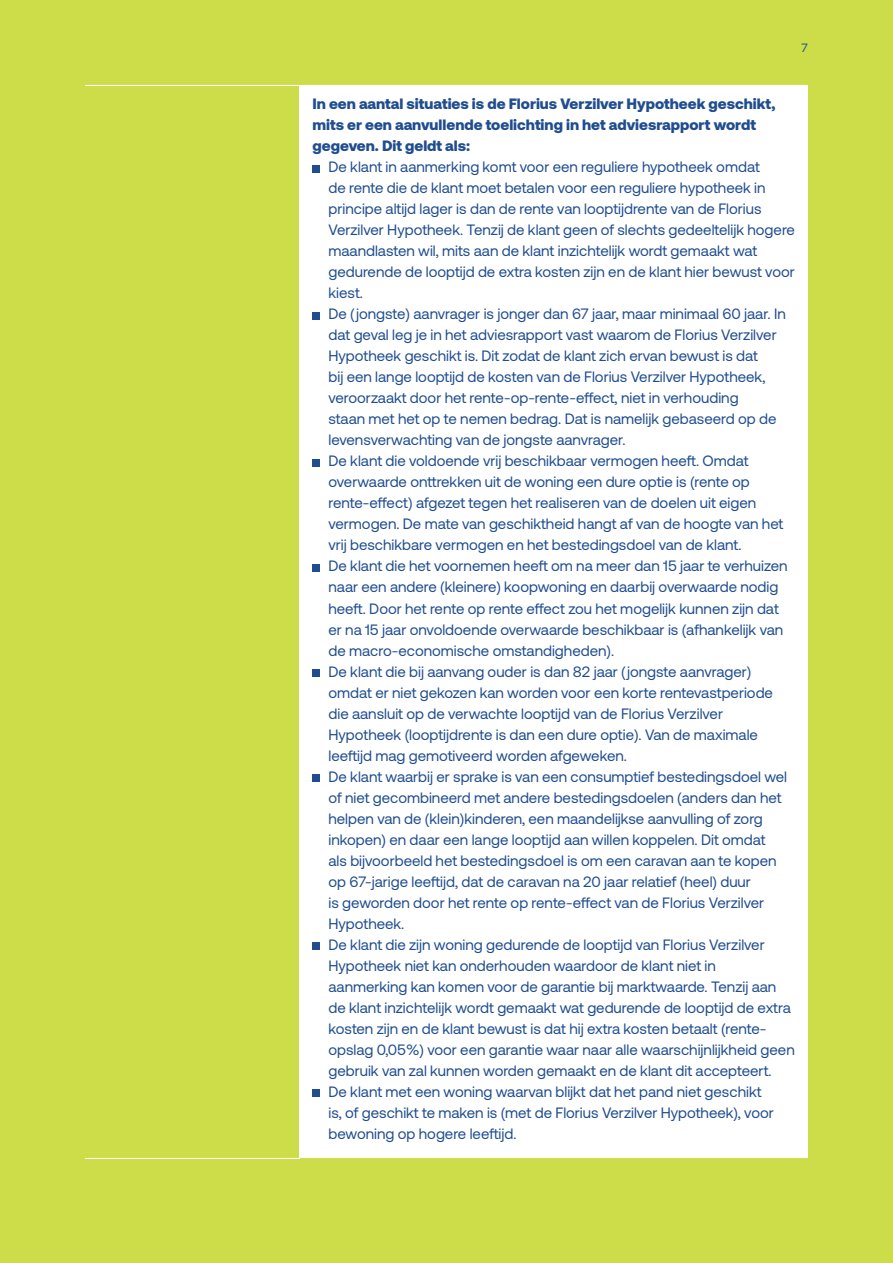
<style>
.page{position:relative;width:893px;height:1263px;background:#ccdd49}
.page>*{position:absolute;margin:0;border:0;box-sizing:border-box;transform-origin:0 0}
.t1{font:15px/21px "Aeonik";color:#1f4d8f}
.t2{font:900 15px/21px "Aeonik";color:#1f4d8f}
.t3{font:12px "Aeonik";color:#1f4d8f}
</style>
<div class="page">
<div style="left:300px;top:85px;width:508px;height:1073px;background:#fff"></div>
<hr style="left:85px;top:85px;width:215px;height:1px;background:#fff">
<hr style="left:85px;top:1158px;width:215px;height:1px;background:#fff">
<div style="left:313px;top:165px;width:7px;height:7px;background:#1f4d8f"></div>
<div style="left:313px;top:312px;width:7px;height:7px;background:#1f4d8f"></div>
<div style="left:313px;top:459px;width:7px;height:7px;background:#1f4d8f"></div>
<div style="left:313px;top:564px;width:7px;height:7px;background:#1f4d8f"></div>
<div style="left:313px;top:669px;width:7px;height:7px;background:#1f4d8f"></div>
<div style="left:313px;top:774px;width:7px;height:7px;background:#1f4d8f"></div>
<div style="left:313px;top:942px;width:7px;height:7px;background:#1f4d8f"></div>
<div style="left:313px;top:1089px;width:7px;height:7px;background:#1f4d8f"></div>
<p class="t3" style="left:801px;top:41px;width:8px">7</p>
<p class="t2" style="left:313px;top:93px;width:464px">In een aantal situaties is de Florius Verzilver Hypotheek geschikt, mits er een aanvullende toelichting in het adviesrapport wordt gegeven. Dit geldt als:</p>
<p class="t1" style="left:328px;top:157px;width:468px">De klant in aanmerking komt voor een reguliere hypotheek omdat<br>de rente die de klant moet betalen voor een reguliere hypotheek in principe altijd lager is dan de rente van looptijdrente van de Florius Verzilver Hypotheek. Tenzij de klant geen of slechts gedeeltelijk hogere maandlasten wil, mits aan de klant inzichtelijk wordt gemaakt wat gedurende de looptijd de extra kosten zijn en de klant hier bewust voor kiest.<br>De (jongste) aanvrager is jonger dan 67 jaar, maar minimaal 60 jaar. In dat geval leg je in het adviesrapport vast waarom de Florius Verzilver Hypotheek geschikt is. Dit zodat de klant zich ervan bewust is dat<br>bij een lange looptijd de kosten van de Florius Verzilver Hypotheek, veroorzaakt door het rente-op-rente-effect, niet in verhouding<br>staan met het op te nemen bedrag. Dat is namelijk gebaseerd op de levensverwachting van de jongste aanvrager.<br>De klant die voldoende vrij beschikbaar vermogen heeft. Omdat overwaarde onttrekken uit de woning een dure optie is (rente op rente-effect) afgezet tegen het realiseren van de doelen uit eigen vermogen. De mate van geschiktheid hangt af van de hoogte van het vrij beschikbare vermogen en het bestedingsdoel van de klant.<br>De klant die het voornemen heeft om na meer dan 15 jaar te verhuizen naar een andere (kleinere) koopwoning en daarbij overwaarde nodig heeft. Door het rente op rente effect zou het mogelijk kunnen zijn dat er na 15 jaar onvoldoende overwaarde beschikbaar is (afhankelijk van de macro-economische omstandigheden).<br>De klant die bij aanvang ouder is dan 82 jaar (jongste aanvrager) omdat er niet gekozen kan worden voor een korte rentevastperiode die aansluit op de verwachte looptijd van de Florius Verzilver Hypotheek (looptijdrente is dan een dure optie). Van de maximale leeftijd mag gemotiveerd worden afgeweken.<br>De klant waarbij er sprake is van een consumptief bestedingsdoel wel of niet gecombineerd met andere bestedingsdoelen (anders dan het helpen van de (klein)kinderen, een maandelijkse aanvulling of zorg inkopen) en daar een lange looptijd aan willen koppelen. Dit omdat<br>als bijvoorbeeld het bestedingsdoel is om een caravan aan te kopen op 67-jarige leeftijd, dat de caravan na 20 jaar relatief (heel) duur<br>is geworden door het rente op rente-effect van de Florius Verzilver Hypotheek.<br>De klant die zijn woning gedurende de looptijd van Florius Verzilver Hypotheek niet kan onderhouden waardoor de klant niet in aanmerking kan komen voor de garantie bij marktwaarde. Tenzij aan de klant inzichtelijk wordt gemaakt wat gedurende de looptijd de extra kosten zijn en de klant bewust is dat hij extra kosten betaalt (rente&shy;opslag 0,05%) voor een garantie waar naar alle waarschijnlijkheid geen gebruik van zal kunnen worden gemaakt en de klant dit accepteert.<br>De klant met een woning waarvan blijkt dat het pand niet geschikt<br>is, of geschikt te maken is (met de Florius Verzilver Hypotheek), voor bewoning op hogere leeftijd.</p>
</div>
